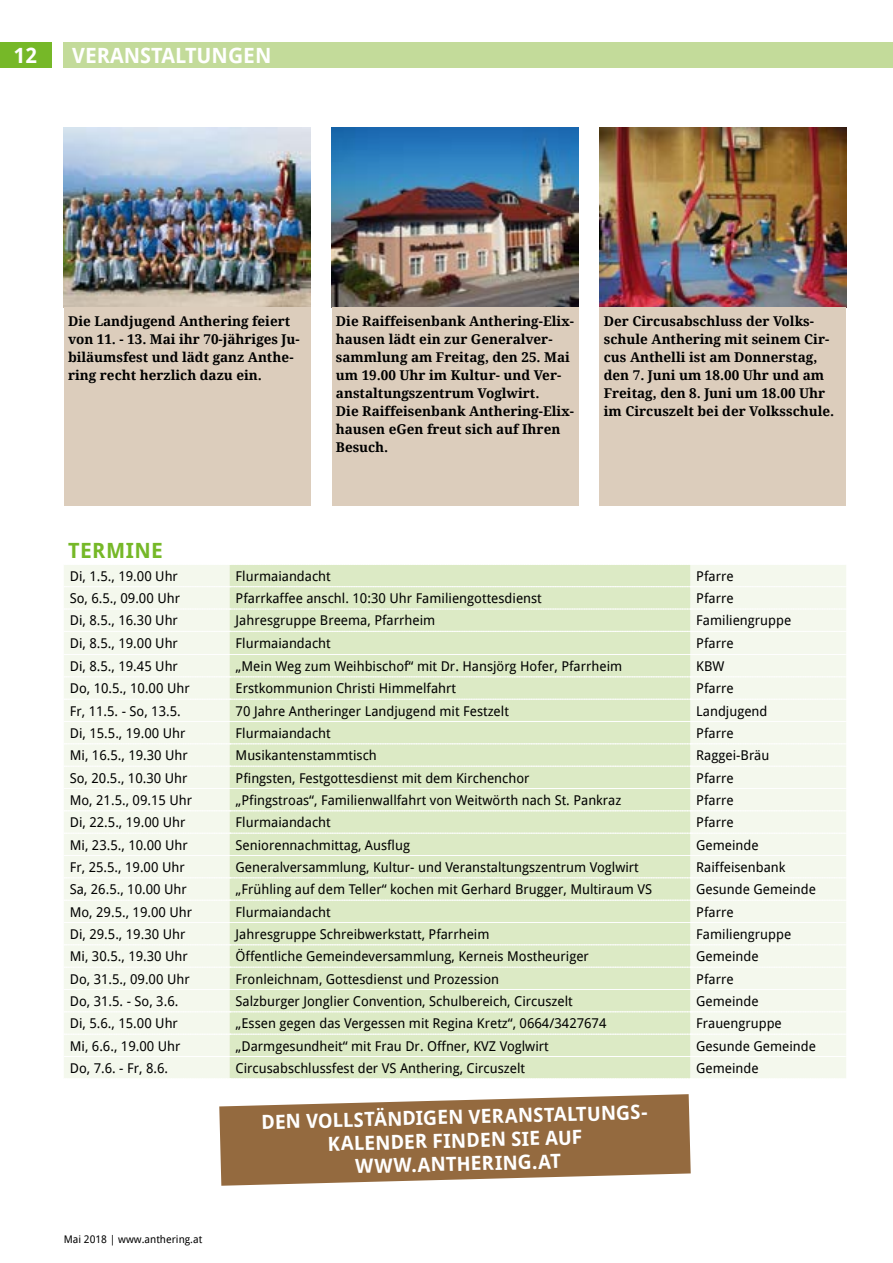
<style>
.page{position:relative;width:893px;height:1263px;background:#fff}
.page>*{position:absolute;margin:0;border:0;box-sizing:border-box;transform-origin:0 0}
.t1{font:700 21px "Droid Sans";color:#fff}
.t2{font:700 21px "Droid Sans";letter-spacing:.025em;color:#76b828}
.t3{font:700 19.5px/23.4px "Droid Sans";color:#fff;text-align:center}
.t4{font:13.5px "Droid Sans";color:#000}
.t5{font:700 13.5px/18px "Droid Serif";color:#000}
.t6{font:10.5px "Droid Sans";color:#000}
</style>
<div class="page">
<div style="left:0;top:43px;width:51px;height:25px;background:#76b828"></div>
<div style="left:64px;top:43px;width:829px;height:25px;background:#c3db9a"></div>
<div style="left:64px;top:565px;width:782px;height:513px;background:#f4f8ed"></div>
<div style="left:230px;top:565px;width:460px;height:513px;background:#dceac5"></div>
<svg style="left:64px;top:586px;width:782px;height:1px"></svg>
<svg style="left:64px;top:609px;width:782px;height:1px"></svg>
<svg style="left:64px;top:631px;width:782px;height:1px"></svg>
<svg style="left:64px;top:654px;width:782px;height:1px"></svg>
<svg style="left:64px;top:676px;width:782px;height:1px"></svg>
<svg style="left:64px;top:699px;width:782px;height:1px"></svg>
<svg style="left:64px;top:721px;width:782px;height:1px"></svg>
<svg style="left:64px;top:743px;width:782px;height:1px"></svg>
<svg style="left:64px;top:766px;width:782px;height:1px"></svg>
<svg style="left:64px;top:788px;width:782px;height:1px"></svg>
<svg style="left:64px;top:810px;width:782px;height:1px"></svg>
<svg style="left:64px;top:833px;width:782px;height:1px"></svg>
<svg style="left:64px;top:855px;width:782px;height:1px"></svg>
<svg style="left:64px;top:877px;width:782px;height:1px"></svg>
<svg style="left:64px;top:900px;width:782px;height:1px"></svg>
<svg style="left:64px;top:922px;width:782px;height:1px"></svg>
<svg style="left:64px;top:944px;width:782px;height:1px"></svg>
<svg style="left:64px;top:967px;width:782px;height:1px"></svg>
<svg style="left:64px;top:989px;width:782px;height:1px"></svg>
<svg style="left:64px;top:1011px;width:782px;height:1px"></svg>
<svg style="left:64px;top:1034px;width:782px;height:1px"></svg>
<svg style="left:64px;top:1056px;width:782px;height:1px"></svg>
<svg style="left:231px;top:1078px;width:459px;height:1px"></svg>
<img style="left:332px;top:128px;width:246px;height:180px">
<img style="left:64px;top:128px;width:246px;height:180px">
<img style="left:600px;top:128px;width:246px;height:180px">
<div style="left:332px;top:308px;width:246px;height:198px;background:#dccdbc"></div>
<div style="left:64px;top:308px;width:246px;height:198px;background:#dccdbc"></div>
<div style="left:600px;top:308px;width:246px;height:198px;background:#dccdbc"></div>
<svg style="left:219px;top:1094px;width:472px;height:92px;background:#a37f5a"></svg>
<h1 class="t1" style="left:14px;top:42px;width:25px">12</h1>
<h1 class="t1" style="left:72px;top:42px;width:201px">VERANSTALTUNGEN</h1>
<p class="t5" style="left:68px;top:312px;width:233px">Die Landjugend Anthering feiert von 11. - 13. Mai ihr 70-jähriges Ju&shy;biläumsfest und lädt ganz Anthe&shy;ring recht herzlich dazu ein.</p>
<p class="t5" style="left:604px;top:312px;width:232px">Der Circusabschluss der Volks&shy;schule Anthering mit seinem Cir&shy;cus Anthelli ist am Donnerstag, den 7. Juni um 18.00 Uhr und am<br>Freitag, den 8. Juni um 18.00 Uhr im Circuszelt bei der Volksschule.</p>
<p class="t5" style="left:336px;top:312px;width:240px">Die Raiffeisenbank Anthering-Elix&shy;hausen lädt ein zur Generalver&shy;sammlung am Freitag, den 25. Mai um 19.00 Uhr im Kultur- und Ver&shy;anstaltungszentrum Voglwirt.<br>Die Raiffeisenbank Anthering-Elix&shy;hausen eGen freut sich auf Ihren<br>Besuch.</p>
<h1 class="t2" style="left:68px;top:537px;width:97px">TERMINE</h1>
<p class="t4" style="left:70px;top:567px;width:110px">Di, 1.5., 19.00 Uhr</p>
<p class="t4" style="left:236px;top:567px;width:97px">Flurmaiandacht</p>
<p class="t4" style="left:696px;top:567px;width:39px">Pfarre</p>
<p class="t4" style="left:70px;top:590px;width:112px">So, 6.5., 09.00 Uhr</p>
<p class="t4" style="left:236px;top:590px;width:308px">Pfarrkaffee anschl. 10:30 Uhr Familiengottesdienst</p>
<p class="t4" style="left:696px;top:590px;width:39px">Pfarre</p>
<p class="t4" style="left:70px;top:612px;width:110px">Di, 8.5., 16.30 Uhr</p>
<p class="t4" style="left:236px;top:612px;width:201px">Jahresgruppe Breema, Pfarrheim</p>
<p class="t4" style="left:696px;top:612px;width:96px">Familiengruppe</p>
<p class="t4" style="left:70px;top:634px;width:110px">Di, 8.5., 19.00 Uhr</p>
<p class="t4" style="left:236px;top:634px;width:97px">Flurmaiandacht</p>
<p class="t4" style="left:696px;top:634px;width:39px">Pfarre</p>
<p class="t4" style="left:70px;top:658px;width:110px">Di, 8.5., 19.45 Uhr</p>
<p class="t4" style="left:236px;top:658px;width:388px">„Mein Weg zum Weihbischof“ mit Dr. Hansjörg Hofer, Pfarrheim</p>
<p class="t4" style="left:696px;top:658px;width:30px">KBW</p>
<p class="t4" style="left:70px;top:680px;width:121px">Do, 10.5., 10.00 Uhr</p>
<p class="t4" style="left:236px;top:680px;width:222px">Erstkommunion Christi Himmelfahrt</p>
<p class="t4" style="left:696px;top:680px;width:39px">Pfarre</p>
<p class="t4" style="left:70px;top:702px;width:113px">Fr, 11.5. - So, 13.5.</p>
<p class="t4" style="left:236px;top:702px;width:275px">70 Jahre Antheringer Landjugend mit Festzelt</p>
<p class="t4" style="left:696px;top:702px;width:73px">Landjugend</p>
<p class="t4" style="left:70px;top:725px;width:117px">Di, 15.5., 19.00 Uhr</p>
<p class="t4" style="left:236px;top:725px;width:97px">Flurmaiandacht</p>
<p class="t4" style="left:696px;top:725px;width:39px">Pfarre</p>
<p class="t4" style="left:70px;top:747px;width:120px">Mi, 16.5., 19.30 Uhr</p>
<p class="t4" style="left:236px;top:747px;width:143px">Musikantenstammtisch</p>
<p class="t4" style="left:696px;top:747px;width:75px">Raggei-Bräu</p>
<p class="t4" style="left:70px;top:769px;width:119px">So, 20.5., 10.30 Uhr</p>
<p class="t4" style="left:236px;top:769px;width:295px">Pfingsten, Festgottesdienst mit dem Kirchenchor</p>
<p class="t4" style="left:696px;top:769px;width:39px">Pfarre</p>
<p class="t4" style="left:70px;top:792px;width:124px">Mo, 21.5., 09.15 Uhr</p>
<p class="t4" style="left:236px;top:792px;width:387px">„Pfingstroas“, Familienwallfahrt von Weitwörth nach St. Pankraz</p>
<p class="t4" style="left:696px;top:792px;width:39px">Pfarre</p>
<p class="t4" style="left:70px;top:814px;width:117px">Di, 22.5., 19.00 Uhr</p>
<p class="t4" style="left:236px;top:814px;width:97px">Flurmaiandacht</p>
<p class="t4" style="left:696px;top:814px;width:39px">Pfarre</p>
<p class="t4" style="left:70px;top:836px;width:120px">Mi, 23.5., 10.00 Uhr</p>
<p class="t4" style="left:236px;top:836px;width:176px">Seniorennachmittag, Ausflug</p>
<p class="t4" style="left:696px;top:836px;width:64px">Gemeinde</p>
<p class="t4" style="left:70px;top:858px;width:116px">Fr, 25.5., 19.00 Uhr</p>
<p class="t4" style="left:236px;top:858px;width:405px">Generalversammlung, Kultur- und Veranstaltungszentrum Voglwirt</p>
<p class="t4" style="left:696px;top:858px;width:91px">Raiffeisenbank</p>
<p class="t4" style="left:70px;top:881px;width:119px">Sa, 26.5., 10.00 Uhr</p>
<p class="t4" style="left:236px;top:881px;width:418px">„Frühling auf dem Teller“ kochen mit Gerhard Brugger, Multiraum VS</p>
<p class="t4" style="left:696px;top:881px;width:121px">Gesunde Gemeinde</p>
<p class="t4" style="left:70px;top:903px;width:124px">Mo, 29.5., 19.00 Uhr</p>
<p class="t4" style="left:236px;top:903px;width:97px">Flurmaiandacht</p>
<p class="t4" style="left:696px;top:903px;width:39px">Pfarre</p>
<p class="t4" style="left:70px;top:925px;width:117px">Di, 29.5., 19.30 Uhr</p>
<p class="t4" style="left:236px;top:925px;width:255px">Jahresgruppe Schreibwerkstatt, Pfarrheim</p>
<p class="t4" style="left:696px;top:925px;width:96px">Familiengruppe</p>
<p class="t4" style="left:70px;top:948px;width:120px">Mi, 30.5., 19.30 Uhr</p>
<p class="t4" style="left:236px;top:948px;width:355px">Öffentliche Gemeindeversammlung, Kerneis Mostheuriger</p>
<p class="t4" style="left:696px;top:948px;width:64px">Gemeinde</p>
<p class="t4" style="left:70px;top:970px;width:121px">Do, 31.5., 09.00 Uhr</p>
<p class="t4" style="left:236px;top:970px;width:265px">Fronleichnam, Gottesdienst und Prozession</p>
<p class="t4" style="left:696px;top:970px;width:39px">Pfarre</p>
<p class="t4" style="left:70px;top:992px;width:110px">Do, 31.5. - So, 3.6.</p>
<p class="t4" style="left:236px;top:992px;width:339px">Salzburger Jonglier Convention, Schulbereich, Circuszelt</p>
<p class="t4" style="left:696px;top:992px;width:64px">Gemeinde</p>
<p class="t4" style="left:70px;top:1015px;width:110px">Di, 5.6., 15.00 Uhr</p>
<p class="t4" style="left:236px;top:1015px;width:372px">„Essen gegen das Vergessen mit Regina Kretz“, 0664/3427674</p>
<p class="t4" style="left:696px;top:1015px;width:87px">Frauengruppe</p>
<p class="t4" style="left:70px;top:1037px;width:112px">Mi, 6.6., 19.00 Uhr</p>
<p class="t4" style="left:236px;top:1037px;width:315px">„Darmgesundheit“ mit Frau Dr. Offner, KVZ Voglwirt</p>
<p class="t4" style="left:696px;top:1037px;width:121px">Gesunde Gemeinde</p>
<p class="t4" style="left:70px;top:1059px;width:100px">Do, 7.6. - Fr, 8.6.</p>
<p class="t4" style="left:236px;top:1059px;width:291px">Circusabschlussfest der VS Anthering, Circuszelt</p>
<p class="t4" style="left:696px;top:1059px;width:64px">Gemeinde</p>
<p class="t6" style="left:64px;top:1233px;width:140px">Mai 2018 | www.anthering.at</p>
<h2 class="t3" style="left:261px;top:1111px;width:391px;rotate:-2deg">DEN VOLLSTÄNDIGEN VERANSTALTUNGS-<br>KALENDER FINDEN SIE AUF<br>WWW.ANTHERING.AT</h2>
</div>
